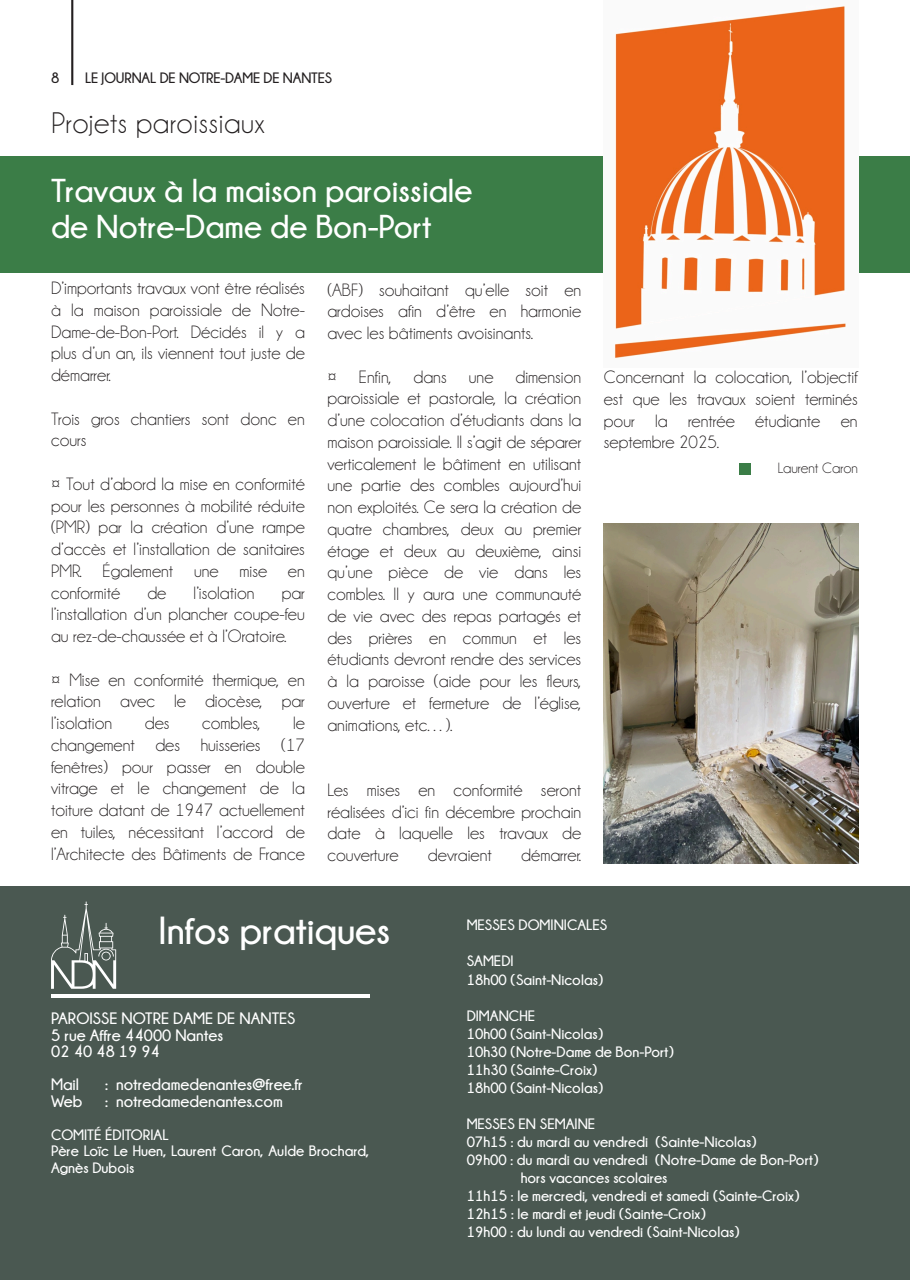
<style>
.page{position:relative;width:910px;height:1280px;background:#fff}
.page>*{position:absolute;margin:0;border:0;box-sizing:border-box;transform-origin:0 0}
.t1{font:700 39px "Champagne&Limousines";color:#fff}
.t2{font:700 33px/36px "Champagne&Limousines";color:#fff}
.t3{font:30px "Champagne&Limousines";letter-spacing:.02em;color:#231f20}
.t4{font:18px/21.8px "Champagne&Limousines";color:#231f20;text-align:justify}
.t5{font:700 16.5px/16.5px "Champagne&Limousines";color:#fff}
.t6{font:700 15px/18px "Champagne&Limousines";color:#fff}
.t7{font:700 15px "Champagne&Limousines";letter-spacing:-.01em;color:#231f20}
.t8{font:15px "Champagne&Limousines";color:#231f20}
</style>
<div class="page">
<div style="left:0;top:156px;width:910px;height:117px;background:#3b7d47"></div>
<div style="left:0;top:886px;width:910px;height:394px;background:#4a5851"></div>
<hr style="left:71px;top:0;width:2px;height:85px;background:#231f20">
<svg style="left:51px;top:901px;width:65px;height:88px"></svg>
<hr style="left:51px;top:994px;width:319px;height:3px;background:#fff">
<div style="left:740px;top:464px;width:11px;height:11px;background:#3b7d47"></div>
<img style="left:604px;top:6px;width:255px;height:352px">
<img style="left:604px;top:524px;width:255px;height:340px">
<p class="t7" style="left:51px;top:69px;width:10px">8</p>
<p class="t7" style="left:85px;top:70px;width:248px">LE JOURNAL DE NOTRE-DAME DE NANTES</p>
<h3 class="t3" style="left:52px;top:108px;width:214px">Projets paroissiaux</h3>
<h2 class="t2" style="left:51px;top:172px;width:423px">Travaux à la maison paroissiale de Notre-Dame de Bon-Port</h2>
<p class="t4" style="left:51px;top:277px;width:255px">D’importants travaux vont être réalisés à la maison paroissiale de Notre-Dame-de-Bon-Port. Décidés il y a plus d’un an, ils viennent tout juste de démarrer.</p>
<p class="t4" style="left:51px;top:408px;width:255px">Trois gros chantiers sont donc en cours</p>
<p class="t4" style="left:51px;top:473px;width:255px">¤ Tout d’abord la mise en conformité pour les personnes à mobilité réduite (PMR) par la création d’une rampe d’accès et l’installation de sanitaires PMR. Également une mise en conformité</p>
<p class="t4" style="left:147px;top:582px;width:21px">de</p>
<p class="t4" style="left:193px;top:582px;width:63px">l’isolation</p>
<p class="t4" style="left:51px;top:582px;width:255px;text-indent:231px">par l’installation d’un plancher coupe-feu au rez-de-chaussée et à l’Oratoire.</p>
<p class="t4" style="left:51px;top:669px;width:255px">¤ Mise en conformité thermique, en relation avec le diocèse, par l’isolation</p>
<p class="t4" style="left:51px;top:712px;width:255px;text-indent:242px">le changement des huisseries (17 fenêtres) pour passer en double vitrage et le changement de la toiture datant de 1947 actuellement en tuiles, nécessitant l’accord de l’Architecte des Bâtiments de France</p>
<p class="t4" style="left:145px;top:712px;width:26px">des</p>
<p class="t4" style="left:202px;top:712px;width:60px">combles,</p>
<p class="t4" style="left:327px;top:279px;width:255px">(ABF) souhaitant qu’elle soit en ardoises afin d’être en harmonie avec les bâtiments avoisinants.</p>
<p class="t4" style="left:327px;top:366px;width:255px">¤ Enfin, dans une dimension paroissiale et pastorale, la création d’une colocation d’étudiants dans la maison paroissiale. Il s’agit de séparer verticalement le bâtiment en utilisant une partie des combles aujourd’hui non exploités. Ce sera la création de quatre chambres, deux au premier étage et deux au deuxième, ainsi qu’une pièce de vie dans les combles. Il y aura une communauté de vie avec des repas partagés et des prières en commun et les étudiants devront rendre des services à la paroisse (aide pour les fleurs, ouverture et fermeture de l’église, animations, etc…).</p>
<p class="t4" style="left:327px;top:779px;width:255px">Les mises en conformité seront réalisées d’ici fin décembre prochain date à laquelle les travaux de couverture</p>
<p class="t4" style="left:428px;top:844px;width:65px">devraient</p>
<p class="t4" style="left:521px;top:844px;width:61px">démarrer.</p>
<p class="t4" style="left:604px;top:366px;width:255px">Concernant la colocation, l’objectif est que les travaux soient terminés pour la rentrée étudiante en septembre 2025.</p>
<p class="t8" style="left:778px;top:460px;width:82px">Laurent Caron</p>
<h1 class="t1" style="left:159px;top:909px;width:233px">Infos pratiques</h1>
<p class="t5" style="left:51px;top:1010px;width:246px">PAROISSE NOTRE DAME DE NANTES<br>5 rue Affre 44000 Nantes<br>02 40 48 19 94</p>
<p class="t5" style="left:51px;top:1076px;width:30px">Mail</p>
<p class="t5" style="left:105px;top:1076px;width:199px">: notredamedenantes@free.fr</p>
<p class="t5" style="left:51px;top:1092px;width:33px">Web</p>
<p class="t5" style="left:105px;top:1092px;width:179px">: notredamedenantes.com</p>
<p class="t6" style="left:51px;top:1126px;width:320px;line-height:16.5px">COMITÉ ÉDITORIAL<br>Père Loïc Le Huen, Laurent Caron, Aulde Brochard,<br>Agnès Dubois</p>
<p class="t6" style="left:467px;top:916px;width:142px">MESSES DOMINICALES</p>
<p class="t6" style="left:467px;top:952px;width:138px">SAMEDI<br>18h00 (Saint-Nicolas)</p>
<p class="t6" style="left:467px;top:1006px;width:209px">DIMANCHE<br>10h00 (Saint-Nicolas)<br>10h30 (Notre-Dame de Bon-Port)<br>11h30 (Sainte-Croix)<br>18h00 (Saint-Nicolas)</p>
<p class="t6" style="left:467px;top:1114px;width:130px">MESSES EN SEMAINE</p>
<p class="t6" style="left:467px;top:1132px;width:291px">07h15 : du mardi au vendredi (Sainte-Nicolas)</p>
<p class="t6" style="left:467px;top:1150px;width:353px">09h00 : du mardi au vendredi (Notre-Dame de Bon-Port)</p>
<p class="t6" style="left:521px;top:1168px;width:148px">hors vacances scolaires</p>
<p class="t6" style="left:467px;top:1186px;width:334px">11h15 : le mercredi, vendredi et samedi (Sainte-Croix)</p>
<p class="t6" style="left:467px;top:1204px;width:241px">12h15 : le mardi et jeudi (Sainte-Croix)</p>
<p class="t6" style="left:467px;top:1222px;width:274px">19h00 : du lundi au vendredi (Saint-Nicolas)</p>
</div>
